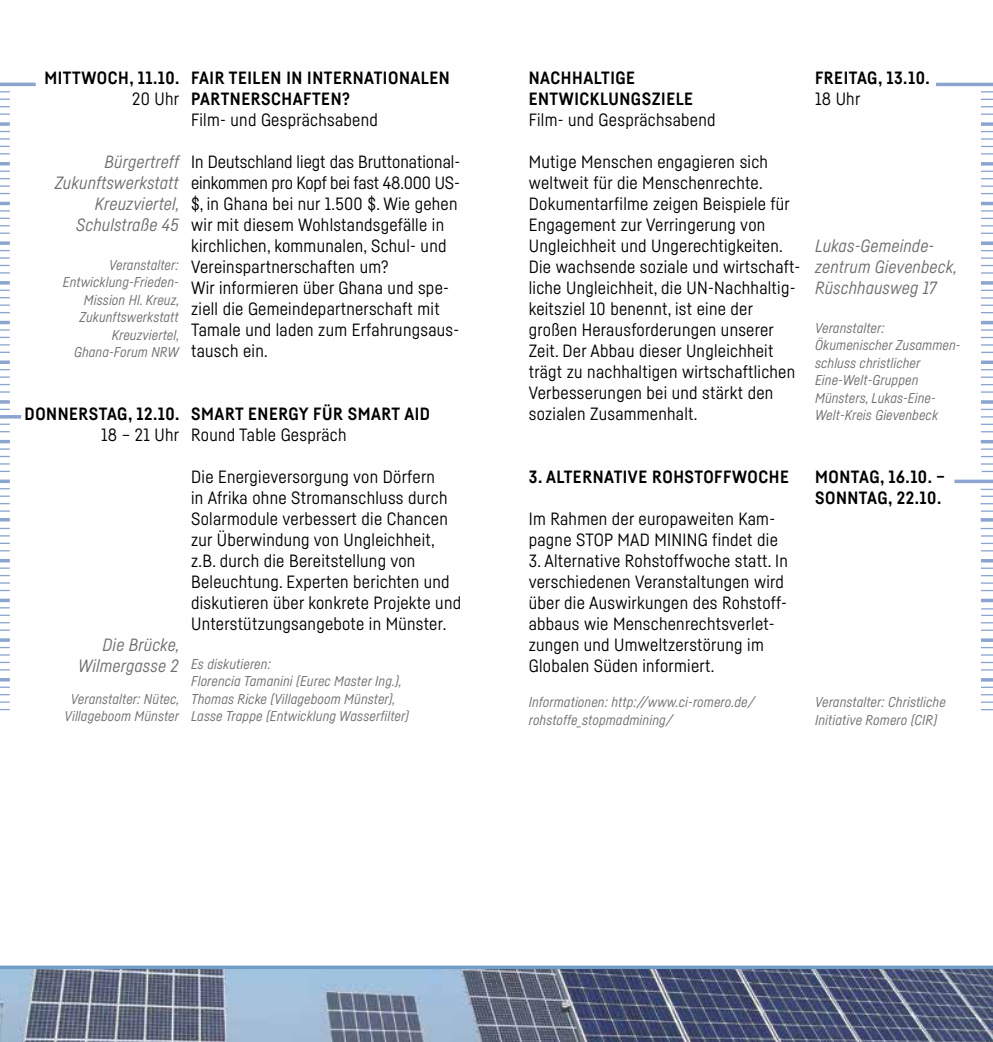
<style>
.page{position:relative;width:993px;height:1042px;background:#fff}
.page>*{position:absolute;margin:0;border:0;box-sizing:border-box;transform-origin:0 0}
.t1{font:17.5px/21px "Fabrikat";letter-spacing:.015em;color:#000}
.t2{font:700 17.5px/21px "Fabrikat";letter-spacing:.03em;color:#000}
.t3{font:italic 17.5px/21px "Fabrikat";letter-spacing:.01em;color:#6e6e6e;text-align:right}
.t4{font:italic 14px/17.5px "Fabrikat";letter-spacing:.01em;color:#6e6e6e}
</style>
<div class="page">
<img style="left:0;top:969px;width:992px;height:73px">
<svg style="left:981px;top:701px;width:11px;height:2px"></svg>
<svg style="left:981px;top:678px;width:11px;height:10px"></svg>
<svg style="left:981px;top:654px;width:11px;height:2px"></svg>
<svg style="left:981px;top:638px;width:11px;height:4px"></svg>
<svg style="left:981px;top:629px;width:11px;height:2px"></svg>
<svg style="left:981px;top:599px;width:11px;height:3px"></svg>
<svg style="left:981px;top:582px;width:11px;height:2px"></svg>
<svg style="left:981px;top:559px;width:11px;height:10px"></svg>
<svg style="left:980px;top:528px;width:12px;height:1px"></svg>
<svg style="left:980px;top:518px;width:12px;height:4px"></svg>
<svg style="left:981px;top:510px;width:11px;height:2px"></svg>
<svg style="left:980px;top:503px;width:12px;height:1px"></svg>
<svg style="left:980px;top:489px;width:12px;height:8px"></svg>
<hr style="left:954px;top:480px;width:38px;height:3px;background:#8ca5cf">
<svg style="left:981px;top:463px;width:11px;height:2px"></svg>
<svg style="left:980px;top:440px;width:12px;height:10px"></svg>
<svg style="left:981px;top:400px;width:11px;height:4px"></svg>
<svg style="left:981px;top:391px;width:11px;height:2px"></svg>
<svg style="left:981px;top:376px;width:11px;height:2px"></svg>
<svg style="left:981px;top:360px;width:11px;height:4px"></svg>
<svg style="left:981px;top:344px;width:11px;height:2px"></svg>
<svg style="left:981px;top:321px;width:11px;height:10px"></svg>
<svg style="left:981px;top:297px;width:11px;height:2px"></svg>
<svg style="left:981px;top:281px;width:11px;height:4px"></svg>
<svg style="left:981px;top:272px;width:11px;height:2px"></svg>
<svg style="left:981px;top:257px;width:11px;height:2px"></svg>
<svg style="left:981px;top:241px;width:11px;height:4px"></svg>
<svg style="left:981px;top:202px;width:11px;height:10px"></svg>
<svg style="left:981px;top:185px;width:11px;height:2px"></svg>
<svg style="left:981px;top:162px;width:11px;height:4px"></svg>
<svg style="left:981px;top:153px;width:11px;height:2px"></svg>
<svg style="left:981px;top:138px;width:11px;height:2px"></svg>
<svg style="left:981px;top:122px;width:11px;height:4px"></svg>
<svg style="left:981px;top:91px;width:11px;height:2px"></svg>
<hr style="left:935px;top:83px;width:57px;height:3px;background:#8ca5cf">
<svg style="left:0;top:701px;width:10px;height:2px"></svg>
<svg style="left:0;top:678px;width:10px;height:10px"></svg>
<svg style="left:0;top:638px;width:10px;height:4px"></svg>
<svg style="left:0;top:629px;width:10px;height:2px"></svg>
<svg style="left:0;top:614px;width:10px;height:2px"></svg>
<svg style="left:0;top:599px;width:10px;height:9px"></svg>
<svg style="left:0;top:582px;width:10px;height:2px"></svg>
<svg style="left:0;top:559px;width:10px;height:10px"></svg>
<svg style="left:0;top:518px;width:10px;height:3px"></svg>
<svg style="left:0;top:510px;width:10px;height:2px"></svg>
<svg style="left:0;top:495px;width:10px;height:2px"></svg>
<svg style="left:0;top:479px;width:10px;height:4px"></svg>
<svg style="left:0;top:440px;width:10px;height:10px"></svg>
<svg style="left:0;top:423px;width:10px;height:2px"></svg>
<hr style="left:0;top:415px;width:21px;height:3px;background:#8ca5cf">
<svg style="left:0;top:400px;width:10px;height:4px"></svg>
<svg style="left:0;top:391px;width:10px;height:2px"></svg>
<svg style="left:0;top:376px;width:10px;height:2px"></svg>
<svg style="left:0;top:360px;width:10px;height:4px"></svg>
<svg style="left:0;top:321px;width:10px;height:10px"></svg>
<svg style="left:0;top:304px;width:10px;height:2px"></svg>
<svg style="left:0;top:281px;width:10px;height:4px"></svg>
<svg style="left:0;top:272px;width:10px;height:2px"></svg>
<svg style="left:0;top:257px;width:10px;height:2px"></svg>
<svg style="left:0;top:241px;width:10px;height:4px"></svg>
<svg style="left:0;top:202px;width:10px;height:9px"></svg>
<svg style="left:0;top:185px;width:10px;height:2px"></svg>
<svg style="left:0;top:162px;width:10px;height:3px"></svg>
<svg style="left:0;top:138px;width:10px;height:2px"></svg>
<svg style="left:0;top:122px;width:10px;height:4px"></svg>
<svg style="left:0;top:113px;width:10px;height:2px"></svg>
<hr style="left:0;top:83px;width:36px;height:3px;background:#8ca5cf">
<svg style="left:0;top:965px;width:992px;height:4px;background:#84aace"></svg>
<p class="t2" style="left:44px;top:67px;width:137px">MITTWOCH, 11.10.</p>
<p class="t1" style="left:132px;top:88px;width:48px">20 Uhr</p>
<p class="t3" style="left:55px;top:151px;width:126px">Bürgertreff<br>Zukunftswerkstatt<br>Kreuzviertel,<br>Schulstraße 45</p>
<p class="t4" style="left:63px;top:255px;width:118px;text-align:right">Veranstalter:<br>Entwicklung-Frieden-<br>Mission Hl. Kreuz,<br>Zukunftswerkstatt<br>Kreuzviertel,<br>Ghana-Forum NRW</p>
<p class="t2" style="left:191px;top:67px;width:260px">FAIR TEILEN IN INTERNATIONALEN<br>PARTNERSCHAFTEN?</p>
<p class="t1" style="left:191px;top:109px;width:188px">Film- und Gesprächsabend</p>
<p class="t1" style="left:191px;top:151px;width:270px">In Deutschland liegt das Bruttonational&shy;einkommen pro Kopf bei fast 48.000 US-$, in Ghana bei nur 1.500 $. Wie gehen wir mit diesem Wohlstandsgefälle in kirchlichen, kommunalen, Schul- und Vereinspartnerschaften um?<br>Wir informieren über Ghana und spe&shy;ziell die Gemeindepartnerschaft mit Tamale und laden zum Erfahrungsaus&shy;tausch ein.</p>
<p class="t2" style="left:25px;top:403px;width:156px">DONNERSTAG, 12.10.</p>
<p class="t1" style="left:101px;top:424px;width:79px">18 – 21 Uhr</p>
<p class="t3" style="left:78px;top:634px;width:103px">Die Brücke,<br>Wilmergasse 2</p>
<p class="t4" style="left:65px;top:689px;width:116px;text-align:center">Veranstalter: Nütec,<br>Villageboom Münster</p>
<p class="t2" style="left:191px;top:403px;width:240px">SMART ENERGY FÜR SMART AID</p>
<p class="t1" style="left:191px;top:424px;width:157px">Round Table Gespräch</p>
<p class="t1" style="left:191px;top:466px;width:271px">Die Energieversorgung von Dörfern<br>in Afrika ohne Stromanschluss durch Solarmodule verbessert die Chancen zur Überwindung von Ungleichheit, z.B. durch die Bereitstellung von Beleuchtung. Experten berichten und diskutieren über konkrete Projekte und Unterstützungsangebote in Münster.</p>
<p class="t4" style="left:191px;top:654px;width:219px">Es diskutieren:<br>Florencia Tamanini (Eurec Master Ing.), Thomas Ricke (Villageboom Münster), Lasse Trappe (Entwicklung Wasserfilter)</p>
<p class="t2" style="left:528px;top:67px;width:166px">NACHHALTIGE<br>ENTWICKLUNGSZIELE</p>
<p class="t1" style="left:528px;top:109px;width:188px">Film- und Gesprächsabend</p>
<p class="t1" style="left:528px;top:151px;width:273px">Mutige Menschen engagieren sich weltweit für die Menschenrechte.<br>Dokumentarfilme zeigen Beispiele für Engagement zur Verringerung von Ungleichheit und Ungerechtigkeiten.<br>Die wachsende soziale und wirtschaft&shy;liche Ungleichheit, die UN-Nachhaltig&shy;keitsziel 10 benennt, ist eine der großen Herausforderungen unserer Zeit. Der Abbau dieser Ungleichheit trägt zu nachhaltigen wirtschaftlichen Verbesserungen bei und stärkt den sozialen Zusammenhalt.</p>
<p class="t2" style="left:814px;top:67px;width:116px">FREITAG, 13.10.</p>
<p class="t1" style="left:814px;top:88px;width:47px">18 Uhr</p>
<p class="t3" style="left:814px;top:235px;width:143px;text-align:left">Lukas-Gemeinde&shy;zentrum Gievenbeck,<br>Rüschhausweg 17</p>
<p class="t4" style="left:814px;top:318px;width:147px">Veranstalter:<br>Ökumenischer Zusammen&shy;schluss christlicher<br>Eine-Welt-Gruppen<br>Münsters, Lukas-Eine-<br>Welt-Kreis Gievenbeck</p>
<p class="t2" style="left:528px;top:466px;width:261px">3. ALTERNATIVE ROHSTOFFWOCHE</p>
<p class="t1" style="left:528px;top:508px;width:250px">Im Rahmen der europaweiten Kam&shy;pagne STOP MAD MINING findet die</p>
<p class="t1" style="left:528px;top:550px;width:261px">3. Alternative Rohstoffwoche statt. In verschiedenen Veranstaltungen wird über die Auswirkungen des Rohstoff&shy;abbaus wie Menschenrechtsverlet&shy;zungen und Umweltzerstörung im Globalen Süden informiert.</p>
<p class="t4" style="left:528px;top:693px;width:228px">Informationen: http://www.ci-romero.de/ rohstoffe_stopmadmining/</p>
<p class="t2" style="left:814px;top:466px;width:131px">MONTAG, 16.10. –<br>SONNTAG, 22.10.</p>
<p class="t4" style="left:814px;top:693px;width:132px">Veranstalter: Christliche<br>Initiative Romero (CIR)</p>
</div>
